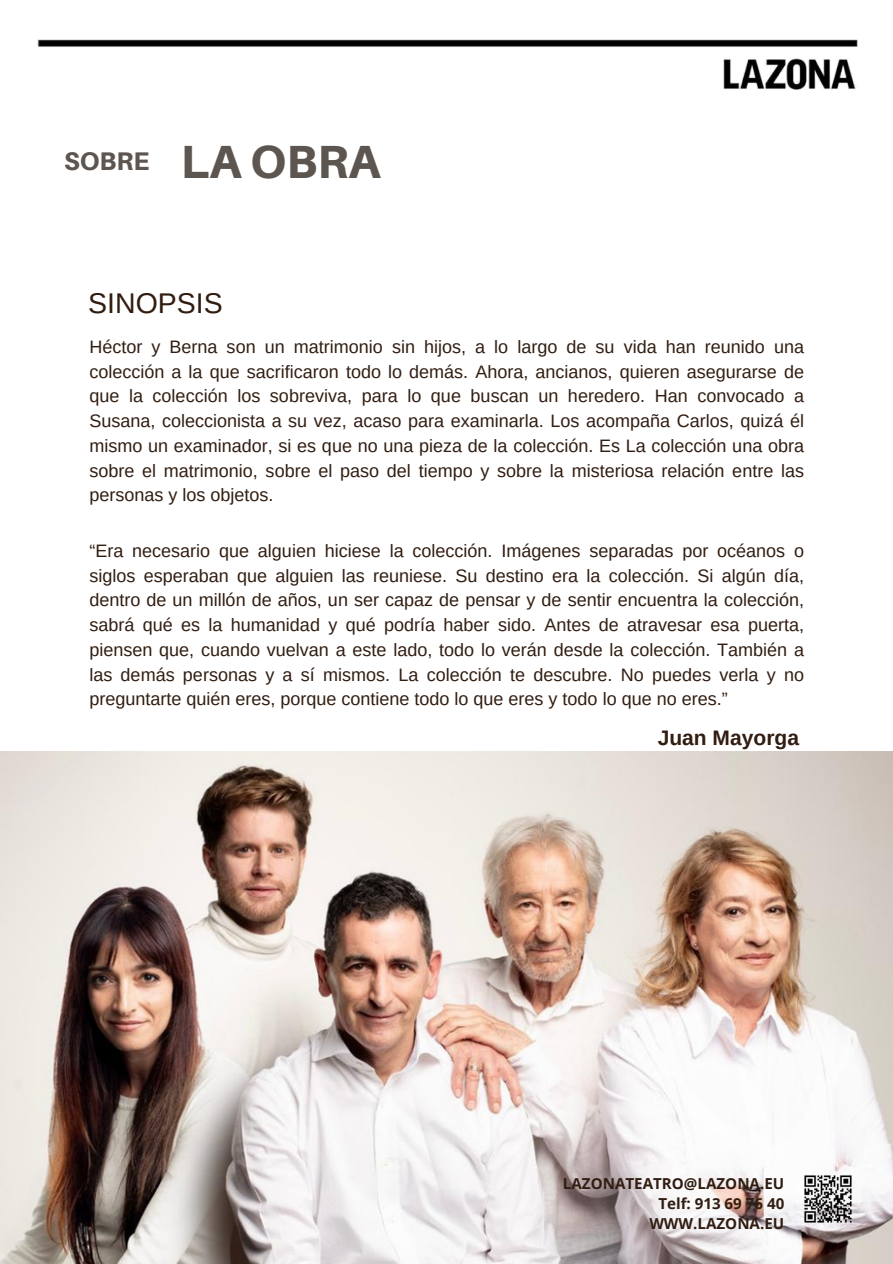
<style>
.page{position:relative;width:893px;height:1264px;background:#fff}
.page>*{position:absolute;margin:0;border:0;box-sizing:border-box;transform-origin:0 0}
.t1{font:800 46.5px "Aileron";color:#5d5650}
.t2{font:28.5px "Arimo";color:#311d11}
.t3{font:800 25.5px "Aileron";color:#5d5650}
.t4{font:700 21px "Arimo";color:#311d11}
.t5{font:18px/24.8px "Arimo";color:#311d11;text-align:justify}
.t6{font:700 15.15px "Open Sans";color:#311d11}
</style>
<div class="page">
<img style="left:37px;top:39px;width:820px;height:51px">
<img style="left:0;top:751px;width:892px;height:512px">
<img style="left:798px;top:1169px;width:59px;height:59px">
<h5 class="t3" style="left:64px;top:145px;width:87px">SOBRE</h5>
<h2 class="t1" style="left:181px;top:132px;width:201px">LA OBRA</h2>
<h5 class="t2" style="left:88px;top:287px;width:136px">SINOPSIS</h5>
<h4 class="t5" style="left:89px;top:334px;width:716px">Héctor y Berna son un matrimonio sin hijos, a lo largo de su vida han reunido una colección a la que sacrificaron todo lo demás. Ahora, ancianos, quieren asegurarse de que la colección los sobreviva, para lo que buscan un heredero. Han convocado a Susana, coleccionista a su vez, acaso para examinarla. Los acompaña Carlos, quizá él mismo un examinador, si es que no una pieza de la colección. Es La colección una obra sobre el matrimonio, sobre el paso del tiempo y sobre la misteriosa relación entre las personas y los objetos.</h4>
<p class="t5" style="left:89px;top:538px;width:716px">“Era necesario que alguien hiciese la colección. Imágenes separadas por océanos o siglos esperaban que alguien las reuniese. Su destino era la colección. Si algún día, dentro de un millón de años, un ser capaz de pensar y de sentir encuentra la colección, sabrá qué es la humanidad y qué podría haber sido. Antes de atravesar esa puerta, piensen que, cuando vuelvan a este lado, todo lo verán desde la colección. También a las demás personas y a sí mismos. La colección te descubre. No puedes verla y no preguntarte quién eres, porque contiene todo lo que eres y todo lo que no eres.”</p>
<p class="t4" style="left:657px;top:726px;width:143px">Juan Mayorga</p>
<p class="t6" style="left:563px;top:1172px;width:223px">LAZONATEATRO@LAZONA.EU</p>
<p class="t6" style="left:658px;top:1192px;width:127px">Telf: 913 69 76 40</p>
<p class="t6" style="left:649px;top:1213px;width:136px">WWW.LAZONA.EU</p>
</div>
